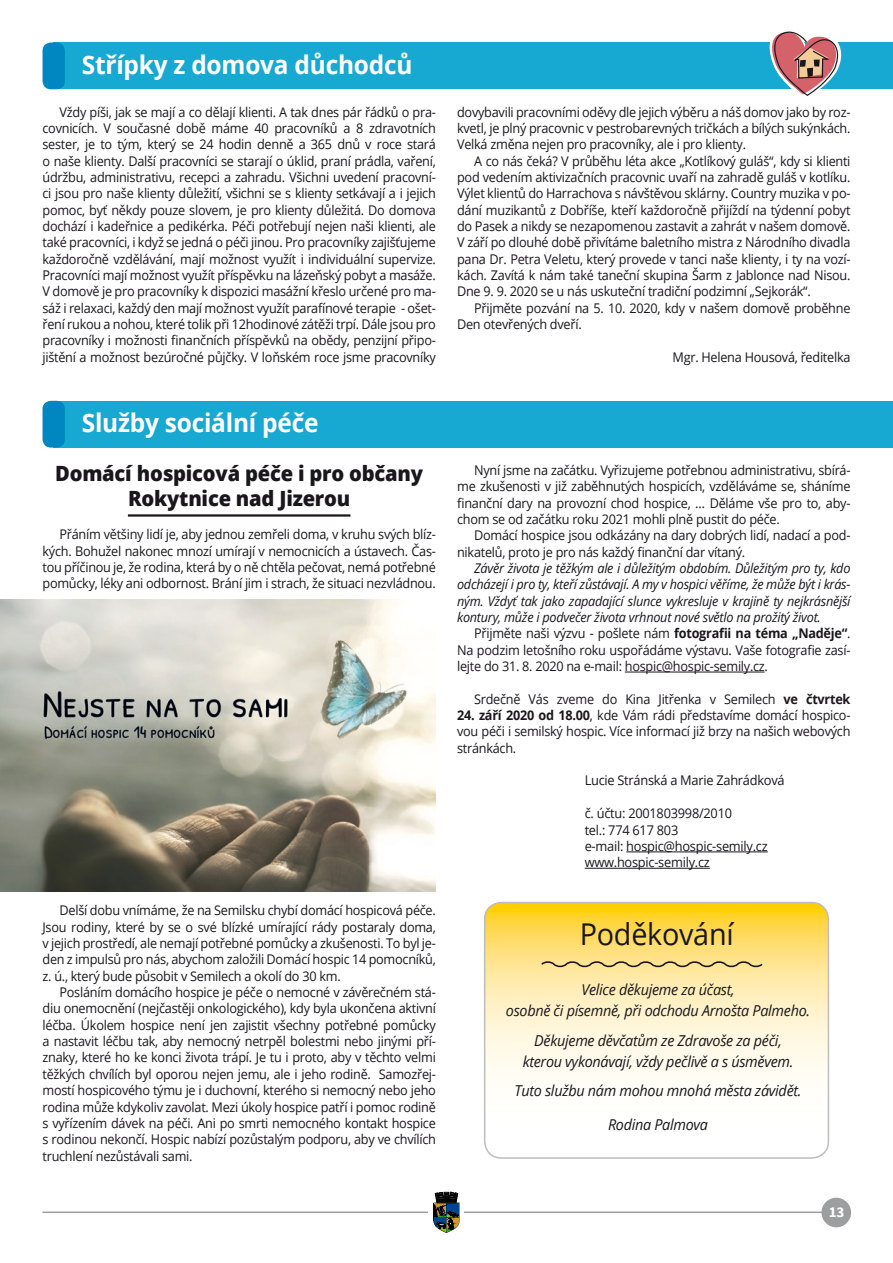
<style>
.page{position:relative;width:893px;height:1263px;background:#fff}
.page>*{position:absolute;margin:0;border:0;box-sizing:border-box;transform-origin:0 0}
.Nadpis_H1a{font:30px "Open Sans";letter-spacing:-.01em;color:#1a171c;scale:.96 1}
.Nadpis_H1{font:700 25.5px "Open Sans";letter-spacing:-.01em;color:#fff;scale:.96 1}
.Nadpis_H2a{font:800 21px/25.2px "Open Sans";letter-spacing:-.01em;color:#1a171c;text-align:center;scale:.96 1}
.AAA_Neodsazený{font:italic 15px/21px "Open Sans";letter-spacing:-.02em;color:#1a171c;text-align:center;scale:.96 1}
.t1{font:700 15px "Source Sans Pro";color:#fff}
.AAA_Body_Text{font:13.35px/16.4px "Open Sans";letter-spacing:-.02em;color:#1a171c;text-align:justify;scale:.95 1}
.AAA_Body_Text-2{font:italic 13.35px/16.4px "Open Sans";letter-spacing:-.02em;color:#1a171c;text-align:justify;scale:.95 1}
.AAA_Neodsazený-2{font:13.35px "Open Sans";letter-spacing:-.02em;color:#1a171c;scale:.96 1}
.s1{font-weight:700}
</style>
<div class="page">
<hr style="left:43px;top:1211px;width:807px;height:2px;background:#9d9ea0">
<div style="left:429px;top:1192px;width:35px;height:42px;background:#fff"></div>
<svg style="left:433px;top:1192px;width:27px;height:41px"></svg>
<div style="left:821px;top:1198px;width:30px;height:29px;background:#9d9ea0;border-radius:50%"></div>
<div style="left:54px;top:43px;width:839px;height:46px;background:#18a9d3"></div>
<div style="left:43px;top:43px;width:22px;height:46px;background:#0087c1;border-radius:9px"></div>
<svg style="left:767px;top:31px;width:78px;height:65px"></svg>
<div style="left:54px;top:401px;width:839px;height:47px;background:#18a9d3"></div>
<div style="left:43px;top:401px;width:22px;height:47px;background:#0087c1;border-radius:9px"></div>
<hr style="left:128px;top:514px;width:222px;height:3px;background:#1a171c">
<img style="left:0;top:600px;width:436px;height:291px">
<hr style="left:625px;top:672px;width:140px;height:1px;background:#1a171c">
<hr style="left:626px;top:851px;width:142px;height:1px;background:#1a171c">
<hr style="left:585px;top:868px;width:125px;height:1px;background:#1a171c">
<svg style="left:485px;top:902px;width:343px;height:256px"></svg>
<div style="left:484px;top:902px;width:345px;height:257px;border:2px solid #bcbdbf;border-radius:17px"></div>
<svg style="left:539px;top:959px;width:225px;height:10px;background:#d8c17e"></svg>
<p class="Nadpis_H1" style="left:82px;top:47px;width:346px">Střípky z domova důchodců</p>
<p class="AAA_Body_Text" style="left:43px;top:103px;width:416px;text-indent:17px">Vždy píši, jak se mají a co dělají klienti. A tak dnes pár řádků o pra&shy;covnicích. V současné době máme 40 pracovníků a 8 zdravotních sester, je to tým, který se 24 hodin denně a 365 dnů v roce stará o naše klienty. Další pracovníci se starají o úklid, praní prádla, vaření, údržbu, administrativu, recepci a zahradu. Všichni uvedení pracovní&shy;ci jsou pro naše klienty důležití, všichni se s klienty setkávají a i jejich pomoc, byť někdy pouze slovem, je pro klienty důležitá. Do domova dochází i kadeřnice a pedikérka. Péči potřebují nejen naši klienti, ale také pracovníci, i když se jedná o péči jinou. Pro pracovníky zajišťujeme každoročně vzdělávání, mají možnost využít i individuální supervize.<br>Pracovníci mají možnost využít příspěvku na lázeňský pobyt a masáže.<br>V domově je pro pracovníky k dispozici masážní křeslo určené pro ma&shy;sáž i relaxaci, každý den mají možnost využít parafínové terapie - ošet&shy;ření rukou a nohou, které tolik při 12hodinové zátěži trpí. Dále jsou pro pracovníky i možnosti finančních příspěvků na obědy, penzijní připo&shy;jištění a možnost bezúročné půjčky. V loňském roce jsme pracovníky</p>
<p class="AAA_Body_Text" style="left:457px;top:103px;width:416px">dovybavili pracovními oděvy dle jejich výběru a náš domov jako by roz&shy;kvetl, je plný pracovnic v pestrobarevných tričkách a bílých sukýnkách.<br>Velká změna nejen pro pracovníky, ale i pro klienty.</p>
<p class="AAA_Body_Text" style="left:457px;top:152px;width:416px;text-indent:17px">A co nás čeká? V průběhu léta akce „Kotlíkový guláš“, kdy si klienti pod vedením aktivizačních pracovnic uvaří na zahradě guláš v kotlíku.<br>Výlet klientů do Harrachova s návštěvou sklárny. Country muzika v po&shy;dání muzikantů z Dobříše, kteří každoročně přijíždí na týdenní pobyt do Pasek a nikdy se nezapomenou zastavit a zahrát v našem domově.<br>V září po dlouhé době přivítáme baletního mistra z Národního divadla pana Dr. Petra Veletu, který provede v tanci naše klienty, i ty na vozí&shy;kách. Zavítá k nám také taneční skupina Šarm z Jablonce nad Nisou.<br>Dne 9. 9. 2020 se u nás uskuteční tradiční podzimní „Sejkorák“.</p>
<p class="AAA_Body_Text" style="left:457px;top:299px;width:416px;text-indent:17px">Přijměte pozvání na 5. 10. 2020, kdy v našem domově proběhne<br>Den otevřených dveří.</p>
<p class="AAA_Body_Text" style="left:672px;top:348px;width:189px">Mgr. Helena Housová, ředitelka</p>
<p class="Nadpis_H1" style="left:82px;top:405px;width:248px">Služby sociální péče</p>
<p class="Nadpis_H2a" style="left:55px;top:459px;width:385px">Domácí hospicová péče i pro občany<br>Rokytnice nad Jizerou</p>
<p class="AAA_Body_Text" style="left:43px;top:526px;width:416px;text-indent:17px">Přáním většiny lidí je, aby jednou zemřeli doma, v kruhu svých blíz&shy;kých. Bohužel nakonec mnozí umírají v nemocnicích a ústavech. Čas&shy;tou příčinou je, že rodina, která by o ně chtěla pečovat, nemá potřebné pomůcky, léky ani odbornost. Brání jim i strach, že situaci nezvládnou.</p>
<p class="AAA_Body_Text" style="left:43px;top:902px;width:416px;text-indent:17px">Delší dobu vnímáme, že na Semilsku chybí domácí hospicová péče.<br>Jsou rodiny, které by se o své blízké umírající rády postaraly doma, v jejich prostředí, ale nemají potřebné pomůcky a zkušenosti. To byl je&shy;den z impulsů pro nás, abychom založili Domácí hospic 14 pomocníků, z. ú., který bude působit v Semilech a okolí do 30 km.</p>
<p class="AAA_Body_Text" style="left:43px;top:984px;width:416px;text-indent:17px">Posláním domácího hospice je péče o nemocné v závěrečném stá&shy;diu onemocnění (nejčastěji onkologického), kdy byla ukončena aktivní léčba. Úkolem hospice není jen zajistit všechny potřebné pomůcky a nastavit léčbu tak, aby nemocný netrpěl bolestmi nebo jinými pří&shy;znaky, které ho ke konci života trápí. Je tu i proto, aby v těchto velmi těžkých chvílích byl oporou nejen jemu, ale i jeho rodině. Samozřej&shy;mostí hospicového týmu je i duchovní, kterého si nemocný nebo jeho rodina může kdykoliv zavolat. Mezi úkoly hospice patří i pomoc rodině s vyřízením dávek na péči. Ani po smrti nemocného kontakt hospice s rodinou nekončí. Hospic nabízí pozůstalým podporu, aby ve chvílích truchlení nezůstávali sami.</p>
<p class="AAA_Body_Text" style="left:457px;top:461px;width:416px;text-indent:17px">Nyní jsme na začátku. Vyřizujeme potřebnou administrativu, sbírá&shy;me zkušenosti v již zaběhnutých hospicích, vzděláváme se, sháníme finanční dary na provozní chod hospice, … Děláme vše pro to, aby&shy;chom se od začátku roku 2021 mohli plně pustit do péče.</p>
<p class="AAA_Body_Text" style="left:457px;top:527px;width:416px;text-indent:17px">Domácí hospice jsou odkázány na dary dobrých lidí, nadací a pod&shy;nikatelů, proto je pro nás každý finanční dar vítaný.</p>
<p class="AAA_Body_Text-2" style="left:457px;top:559px;width:416px;text-indent:17px">Závěr života je těžkým ale i důležitým obdobím. Důležitým pro ty, kdo odcházejí i pro ty, kteří zůstávají. A my v hospici věříme, že může být i krás&shy;ným. Vždyť tak jako zapadající slunce vykresluje v krajině ty nejkrásnější kontury, může i podvečer života vrhnout nové světlo na prožitý život.</p>
<p class="AAA_Body_Text" style="left:457px;top:625px;width:416px;text-indent:17px">Přijměte naši výzvu - pošlete nám <span class="s1">fotografii na téma „Naděje“</span>.<br>Na podzim letošního roku uspořádáme výstavu. Vaše fotografie zasí&shy;lejte do 31. 8. 2020 na e-mail: hospic@hospic-semily.cz.</p>
<p class="AAA_Body_Text" style="left:474px;top:690px;width:398px">Srdečně Vás zveme do Kina Jitřenka v Semilech <span class="s1">ve čtvrtek</span></p>
<p class="AAA_Body_Text" style="left:457px;top:707px;width:416px"><span class="s1">24. září 2020 od 18.00</span>, kde Vám rádi představíme domácí hospico&shy;vou péči i semilský hospic. Více informací již brzy na našich webových stránkách.</p>
<p class="AAA_Neodsazený-2" style="left:585px;top:771px;width:210px">Lucie Stránská a Marie Zahrádková</p>
<p class="AAA_Neodsazený-2" style="left:585px;top:804px;width:155px">č. účtu: 2001803998/2010</p>
<p class="AAA_Neodsazený-2" style="left:585px;top:820px;width:99px">tel.: 774 617 803</p>
<p class="AAA_Neodsazený-2" style="left:585px;top:837px;width:192px">e-mail: hospic@hospic-semily.cz</p>
<p class="AAA_Neodsazený-2" style="left:585px;top:853px;width:132px">www.hospic-semily.cz</p>
<p class="Nadpis_H1a" style="left:580px;top:914px;width:162px">Poděkování</p>
<p class="AAA_Neodsazený" style="left:506px;top:979px;width:318px">Velice děkujeme za účast,<br>osobně či písemně, při odchodu Arnošta Palmeho.</p>
<p class="AAA_Neodsazený" style="left:523px;top:1029px;width:283px">Děkujeme děvčatům ze Zdravoše za péči, kterou vykonávají, vždy pečlivě a s úsměvem.</p>
<p class="AAA_Neodsazený" style="left:515px;top:1080px;width:300px">Tuto službu nám mohou mnohá města závidět.</p>
<p class="AAA_Neodsazený" style="left:608px;top:1113px;width:106px">Rodina Palmova</p>
<p class="t1" style="left:829px;top:1201px;width:17px">13</p>
</div>
